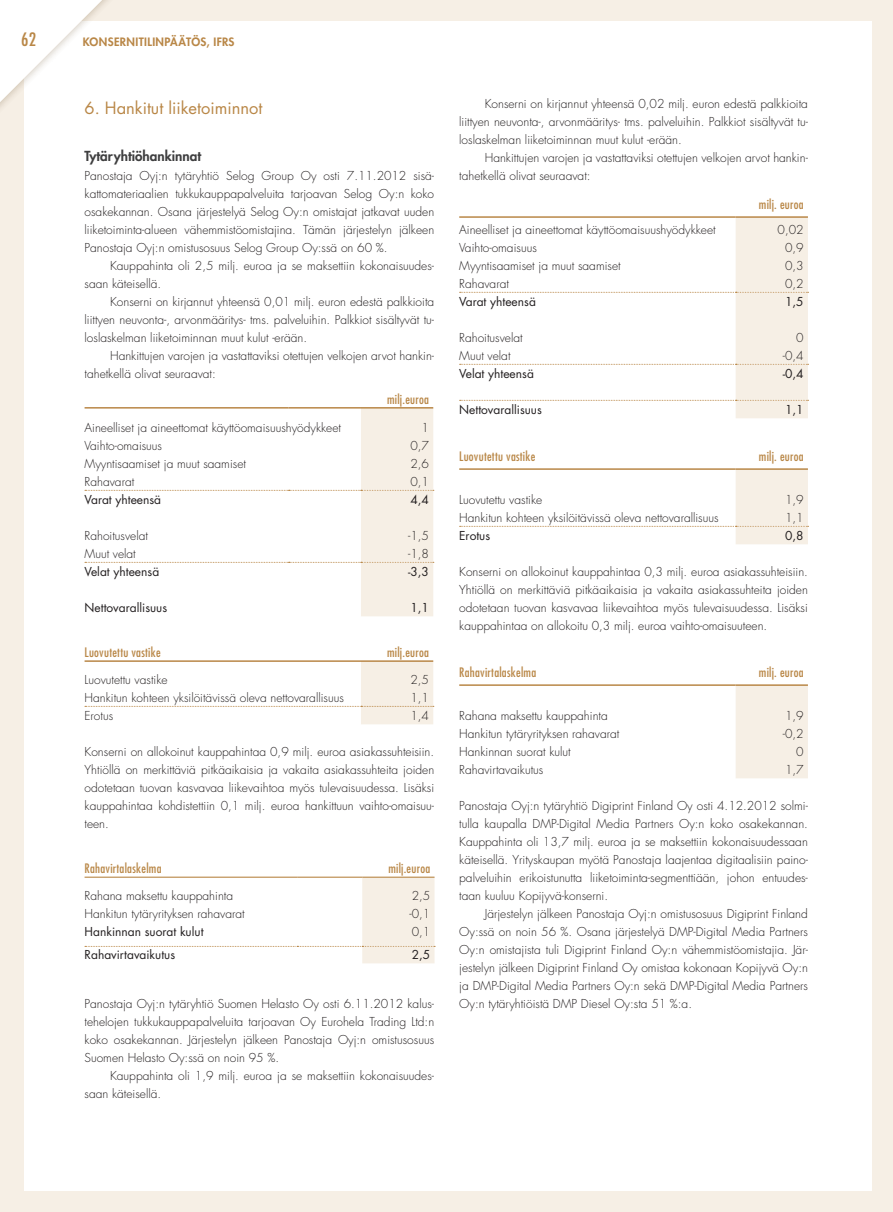
<style>
.page{position:relative;width:893px;height:1212px;background:#f6efe5}
.page>*{position:absolute;margin:0;border:0;box-sizing:border-box;transform-origin:0 0}
.t1{font:condensed 18px "Futura Std";color:#b98747}
.t2{font:16.5px "Futura Std";color:#b98747}
.t3{font:800 13.5px "Futura Std";color:#3e3e3f}
.t4{font:condensed 12.75px "Futura Std";letter-spacing:.02em;color:#b98747}
.t5{font:300 12px/18px "Futura Std";color:#231f20;text-align:justify}
.t6{font:12px "Futura Std";color:#231f20}
.t7{font:800 11.25px "Futura Std";letter-spacing:.03em;color:#b98747}
</style>
<div class="page">
<div style="left:24px;top:21px;width:848px;height:1170px;background:#fff"></div>
<div style="left:0;top:0;width:119px;height:125px;background:#b98747;opacity:.2"></div>
<svg style="left:0;top:0;width:115px;height:115px"></svg>
<hr style="left:361px;top:407px;width:72px;height:2px;background:#b98747">
<svg style="left:85px;top:408px;width:349px;height:208px"></svg>
<hr style="left:85px;top:407px;width:204px;height:2px;background:#b98747">
<hr style="left:289px;top:407px;width:72px;height:2px;background:#b98747">
<svg style="left:85px;top:661px;width:349px;height:63px"></svg>
<hr style="left:85px;top:660px;width:276px;height:2px;background:#b98747">
<hr style="left:361px;top:660px;width:72px;height:2px;background:#b98747">
<svg style="left:85px;top:877px;width:350px;height:86px"></svg>
<hr style="left:459px;top:216px;width:277px;height:2px;background:#b98747">
<hr style="left:736px;top:216px;width:72px;height:2px;background:#b98747">
<svg style="left:460px;top:217px;width:348px;height:201px"></svg>
<hr style="left:459px;top:468px;width:277px;height:2px;background:#b98747">
<hr style="left:736px;top:468px;width:72px;height:2px;background:#b98747">
<svg style="left:460px;top:469px;width:348px;height:75px"></svg>
<div style="left:736px;top:686px;width:72px;height:92px;background:#f6efe5"></div>
<hr style="left:459px;top:684px;width:277px;height:2px;background:#b98747">
<hr style="left:736px;top:684px;width:72px;height:2px;background:#b98747">
<h1 class="t1" style="left:21px;top:28px;width:16px">62</h1>
<p class="t7" style="left:83px;top:34px;width:153px">KONSERNITILINPÄÄTÖS, IFRS</p>
<h2 class="t2" style="left:85px;top:97px;width:179px">6. Hankitut liiketoiminnot</h2>
<p class="t3" style="left:85px;top:147px;width:118px">Tytäryhtiöhankinnat</p>
<p class="t5" style="left:85px;top:167px;width:351px">Panostaja Oyj:n tytäryhtiö Selog Group Oy osti 7.11.2012 sisä&shy;kattomateriaalien tukkukauppapalveluita tarjoavan Selog Oy:n koko osakekannan. Osana järjestelyä Selog Oy:n omistajat jatkavat uuden liiketoiminta-alueen vähemmistöomistajina. Tämän järjestelyn jälkeen Panostaja Oyj:n omistusosuus Selog Group Oy:ssä on 60 %.</p>
<p class="t5" style="left:85px;top:257px;width:351px;text-indent:26px">Kauppahinta oli 2,5 milj. euroa ja se maksettiin kokonaisuudes&shy;saan käteisellä.</p>
<p class="t5" style="left:85px;top:293px;width:351px;text-indent:26px">Konserni on kirjannut yhteensä 0,01 milj. euron edestä palkkioita liittyen neuvonta-, arvonmääritys- tms. palveluihin. Palkkiot sisältyvät tu&shy;loslaskelman liiketoiminnan muut kulut -erään.</p>
<p class="t5" style="left:85px;top:347px;width:351px;text-indent:26px">Hankittujen varojen ja vastattaviksi otettujen velkojen arvot hankin&shy;tahetkellä olivat seuraavat:</p>
<p class="t4" style="left:387px;top:391px;width:43px">milj.euroa</p>
<p class="t5" style="left:85px;top:419px;width:258px">Aineelliset ja aineettomat käyttöomaisuushyödykkeet</p>
<p class="t5" style="left:422px;top:419px;width:9px">1</p>
<p class="t5" style="left:85px;top:437px;width:79px">Vaihto-omaisuus</p>
<p class="t5" style="left:410px;top:437px;width:20px">0,7</p>
<p class="t5" style="left:85px;top:455px;width:163px">Myyntisaamiset ja muut saamiset</p>
<p class="t5" style="left:410px;top:455px;width:20px">2,6</p>
<p class="t5" style="left:85px;top:473px;width:51px">Rahavarat</p>
<p class="t5" style="left:410px;top:473px;width:20px">0,1</p>
<p class="t6" style="left:85px;top:492px;width:78px">Varat yhteensä</p>
<p class="t6" style="left:410px;top:492px;width:20px">4,4</p>
<p class="t5" style="left:85px;top:527px;width:65px">Rahoitusvelat</p>
<p class="t5" style="left:408px;top:527px;width:22px">-1,5</p>
<p class="t5" style="left:85px;top:545px;width:53px">Muut velat</p>
<p class="t5" style="left:408px;top:545px;width:22px">-1,8</p>
<p class="t6" style="left:85px;top:564px;width:76px">Velat yhteensä</p>
<p class="t6" style="left:408px;top:564px;width:22px">-3,3</p>
<p class="t6" style="left:85px;top:600px;width:84px">Nettovarallisuus</p>
<p class="t6" style="left:410px;top:600px;width:20px">1,1</p>
<p class="t4" style="left:85px;top:644px;width:78px">Luovutettu vastike</p>
<p class="t4" style="left:387px;top:644px;width:43px">milj.euroa</p>
<p class="t5" style="left:85px;top:671px;width:85px">Luovutettu vastike</p>
<p class="t5" style="left:410px;top:671px;width:20px">2,5</p>
<p class="t5" style="left:85px;top:689px;width:261px">Hankitun kohteen yksilöitävissä oleva nettovarallisuus</p>
<p class="t5" style="left:410px;top:689px;width:20px">1,1</p>
<p class="t5" style="left:85px;top:707px;width:30px">Erotus</p>
<p class="t5" style="left:410px;top:707px;width:20px">1,4</p>
<p class="t5" style="left:85px;top:743px;width:351px">Konserni on allokoinut kauppahintaa 0,9 milj. euroa asiakassuhteisiin.<br>Yhtiöllä on merkittäviä pitkäaikaisia ja vakaita asiakassuhteita joiden odotetaan tuovan kasvavaa liikevaihtoa myös tulevaisuudessa. Lisäksi kauppahintaa kohdistettiin 0,1 milj. euroa hankittuun vaihto-omaisuu&shy;teen.</p>
<p class="t4" style="left:85px;top:860px;width:78px">Rahavirtalaskelma</p>
<p class="t4" style="left:388px;top:860px;width:43px">milj.euroa</p>
<p class="t5" style="left:85px;top:887px;width:150px">Rahana maksettu kauppahinta</p>
<p class="t5" style="left:412px;top:887px;width:20px">2,5</p>
<p class="t5" style="left:85px;top:905px;width:162px">Hankitun tytäryrityksen rahavarat</p>
<p class="t5" style="left:409px;top:905px;width:22px">-0,1</p>
<p class="t6" style="left:85px;top:924px;width:120px">Hankinnan suorat kulut</p>
<p class="t5" style="left:412px;top:923px;width:20px">0,1</p>
<p class="t6" style="left:85px;top:947px;width:92px">Rahavirtavaikutus</p>
<p class="t6" style="left:412px;top:947px;width:20px">2,5</p>
<p class="t5" style="left:85px;top:995px;width:351px">Panostaja Oyj:n tytäryhtiö Suomen Helasto Oy osti 6.11.2012 kalus&shy;tehelojen tukkukauppapalveluita tarjoavan Oy Eurohela Trading Ltd:n koko osakekannan. Järjestelyn jälkeen Panostaja Oyj:n omistusosuus Suomen Helasto Oy:ssä on noin 95 %.</p>
<p class="t5" style="left:85px;top:1067px;width:351px;text-indent:26px">Kauppahinta oli 1,9 milj. euroa ja se maksettiin kokonaisuudes&shy;saan käteisellä.</p>
<p class="t5" style="left:459px;top:95px;width:350px;text-indent:26px">Konserni on kirjannut yhteensä 0,02 milj. euron edestä palkkioita liittyen neuvonta-, arvonmääritys- tms. palveluihin. Palkkiot sisältyvät tu&shy;loslaskelman liiketoiminnan muut kulut -erään.</p>
<p class="t5" style="left:459px;top:149px;width:350px;text-indent:26px">Hankittujen varojen ja vastattaviksi otettujen velkojen arvot hankin&shy;tahetkellä olivat seuraavat:</p>
<p class="t4" style="left:759px;top:196px;width:46px">milj. euroa</p>
<p class="t5" style="left:459px;top:221px;width:258px">Aineelliset ja aineettomat käyttöomaisuushyödykkeet</p>
<p class="t5" style="left:778px;top:221px;width:28px">0,02</p>
<p class="t5" style="left:459px;top:239px;width:79px">Vaihto-omaisuus</p>
<p class="t5" style="left:785px;top:239px;width:20px">0,9</p>
<p class="t5" style="left:459px;top:257px;width:163px">Myyntisaamiset ja muut saamiset</p>
<p class="t5" style="left:785px;top:257px;width:20px">0,3</p>
<p class="t5" style="left:459px;top:275px;width:51px">Rahavarat</p>
<p class="t5" style="left:785px;top:275px;width:20px">0,2</p>
<p class="t6" style="left:459px;top:294px;width:78px">Varat yhteensä</p>
<p class="t6" style="left:785px;top:294px;width:20px">1,5</p>
<p class="t5" style="left:459px;top:329px;width:65px">Rahoitusvelat</p>
<p class="t5" style="left:796px;top:329px;width:9px">0</p>
<p class="t5" style="left:459px;top:347px;width:53px">Muut velat</p>
<p class="t5" style="left:783px;top:347px;width:22px">-0,4</p>
<p class="t6" style="left:459px;top:366px;width:76px">Velat yhteensä</p>
<p class="t6" style="left:783px;top:366px;width:22px">-0,4</p>
<p class="t6" style="left:459px;top:402px;width:84px">Nettovarallisuus</p>
<p class="t6" style="left:785px;top:402px;width:20px">1,1</p>
<p class="t4" style="left:459px;top:448px;width:78px">Luovutettu vastike</p>
<p class="t4" style="left:759px;top:448px;width:46px">milj. euroa</p>
<p class="t5" style="left:459px;top:491px;width:85px">Luovutettu vastike</p>
<p class="t5" style="left:785px;top:491px;width:20px">1,9</p>
<p class="t5" style="left:459px;top:509px;width:261px">Hankitun kohteen yksilöitävissä oleva nettovarallisuus</p>
<p class="t5" style="left:785px;top:509px;width:20px">1,1</p>
<p class="t6" style="left:459px;top:528px;width:32px">Erotus</p>
<p class="t6" style="left:785px;top:528px;width:20px">0,8</p>
<p class="t5" style="left:459px;top:563px;width:350px">Konserni on allokoinut kauppahintaa 0,3 milj. euroa asiakassuhteisiin.<br>Yhtiöllä on merkittäviä pitkäaikaisia ja vakaita asiakassuhteita joiden odotetaan tuovan kasvavaa liikevaihtoa myös tulevaisuudessa. Lisäksi kauppahintaa on allokoitu 0,3 milj. euroa vaihto-omaisuuteen.</p>
<p class="t4" style="left:459px;top:664px;width:78px">Rahavirtalaskelma</p>
<p class="t4" style="left:759px;top:664px;width:46px">milj. euroa</p>
<p class="t5" style="left:459px;top:707px;width:150px">Rahana maksettu kauppahinta</p>
<p class="t5" style="left:785px;top:707px;width:20px">1,9</p>
<p class="t5" style="left:459px;top:725px;width:162px">Hankitun tytäryrityksen rahavarat</p>
<p class="t5" style="left:783px;top:725px;width:22px">-0,2</p>
<p class="t5" style="left:459px;top:743px;width:113px">Hankinnan suorat kulut</p>
<p class="t5" style="left:796px;top:743px;width:9px">0</p>
<p class="t5" style="left:459px;top:761px;width:86px">Rahavirtavaikutus</p>
<p class="t5" style="left:785px;top:761px;width:20px">1,7</p>
<p class="t5" style="left:459px;top:797px;width:350px">Panostaja Oyj:n tytäryhtiö Digiprint Finland Oy osti 4.12.2012 solmi&shy;tulla kaupalla DMP-Digital Media Partners Oy:n koko osakekannan.<br>Kauppahinta oli 13,7 milj. euroa ja se maksettiin kokonaisuudessaan käteisellä. Yrityskaupan myötä Panostaja laajentaa digitaalisiin paino&shy;palveluihin erikoistunutta liiketoiminta-segmenttiään, johon entuudes&shy;taan kuuluu Kopijyvä-konserni.</p>
<p class="t5" style="left:459px;top:905px;width:350px;text-indent:26px">Järjestelyn jälkeen Panostaja Oyj:n omistusosuus Digiprint Finland Oy:ssä on noin 56 %. Osana järjestelyä DMP-Digital Media Partners Oy:n omistajista tuli Digiprint Finland Oy:n vähemmistöomistajia. Jär&shy;jestelyn jälkeen Digiprint Finland Oy omistaa kokonaan Kopijyvä Oy:n ja DMP-Digital Media Partners Oy:n sekä DMP-Digital Media Partners Oy:n tytäryhtiöistä DMP Diesel Oy:sta 51 %:a.</p>
</div>
